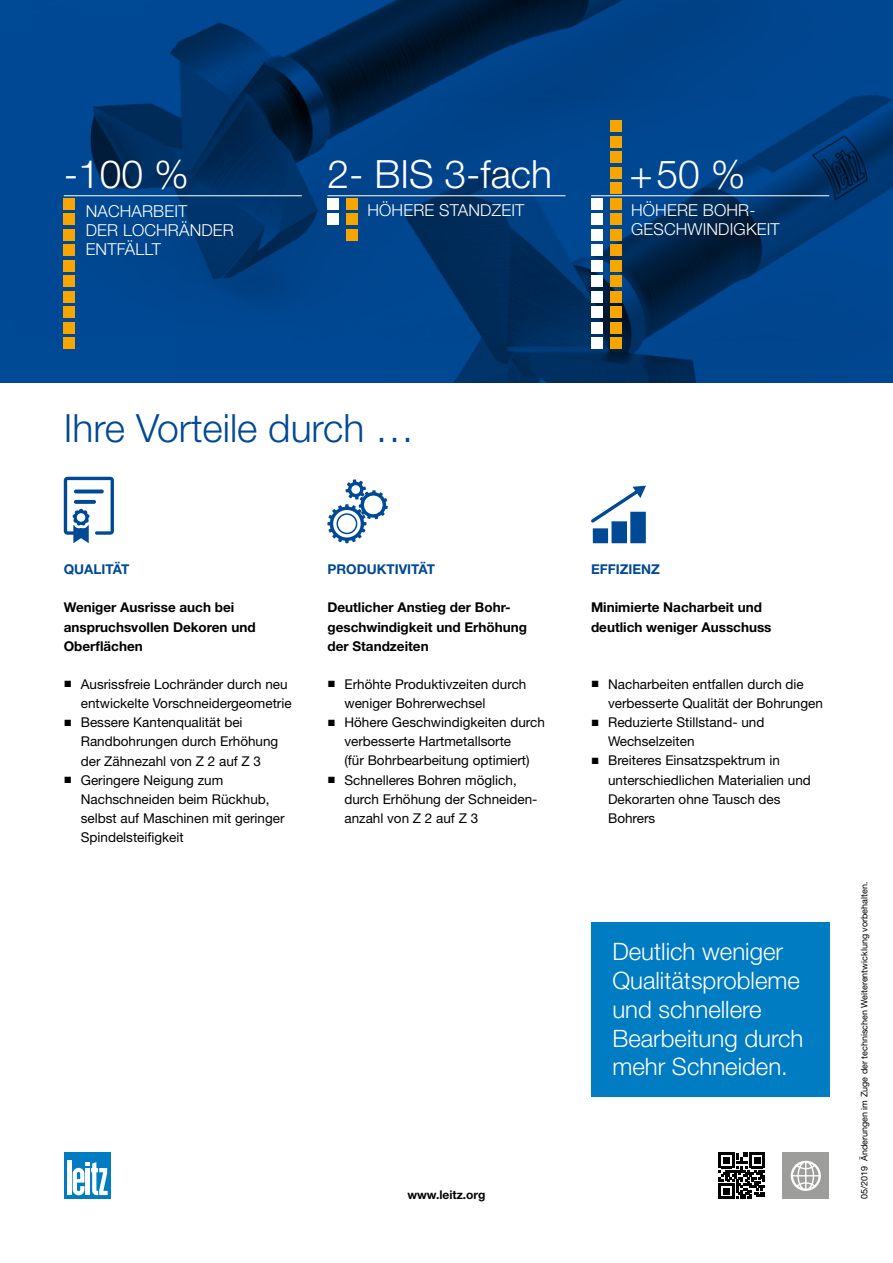
<style>
.page{position:relative;width:893px;height:1263px;background:#fff}
.page>*{position:absolute;margin:0;border:0;box-sizing:border-box;transform-origin:0 0}
.t1{font:300 39px "Helvetica Neue LT Pro";color:#fff}
.t2{font:300 39px "Helvetica Neue LT Pro";color:#004994}
.t3{font:300 24px/28.8px "Helvetica Neue LT Pro";color:#fff}
.t4{font:300 16.5px/19px "Helvetica Neue LT Pro";letter-spacing:.01em;color:#fff}
.t5{font:13.5px/19.2px "Helvetica Neue LT Pro";color:#000}
.t6{font:700 13.5px/19.2px "Helvetica Neue LT Pro";color:#000}
.t7{font:700 13.5px "Helvetica Neue LT Pro";color:#004994}
.t8{font:700 12px "Helvetica Neue LT Pro";color:#000}
.t9{font:9px "Helvetica Neue LT Pro";color:#000}
.s1{font-family:"Arial"}
</style>
<div class="page">
<svg style="left:0;top:0;width:893px;height:383px;fill:#00458d"></svg>
<div style="left:64px;top:1152px;width:47px;height:47px;background:#007cc2"></div>
<div style="left:67px;top:1160px;width:5px;height:35px;background:#fff"></div>
<svg style="left:73px;top:1162px;width:35px;height:33px"></svg>
<svg style="left:64px;top:477px;width:50px;height:66px"></svg>
<svg style="left:74px;top:500px;width:22px;height:4px"></svg>
<svg style="left:74px;top:489px;width:30px;height:4px"></svg>
<div style="left:630px;top:512px;width:16px;height:31px;background:#004994"></div>
<div style="left:611px;top:521px;width:16px;height:22px;background:#004994"></div>
<div style="left:593px;top:528px;width:15px;height:15px;background:#004994"></div>
<svg style="left:591px;top:486px;width:55px;height:37px"></svg>
<svg style="left:327px;top:479px;width:61px;height:64px"></svg>
<svg style="left:719px;top:1153px;width:46px;height:46px"></svg>
<div style="left:783px;top:1153px;width:46px;height:46px;background:#9d9d9c"></div>
<svg style="left:791px;top:1161px;width:30px;height:30px"></svg>
<div style="left:327px;top:213px;width:12px;height:12px;background:#fff"></div>
<div style="left:327px;top:198px;width:12px;height:11px;background:#fff"></div>
<div style="left:346px;top:229px;width:12px;height:11px;background:#f7a600"></div>
<div style="left:346px;top:213px;width:12px;height:12px;background:#f7a600"></div>
<div style="left:346px;top:198px;width:12px;height:11px;background:#f7a600"></div>
<hr style="left:64px;top:195px;width:238px;height:1px;background:#fff">
<hr style="left:327px;top:195px;width:239px;height:1px;background:#fff">
<hr style="left:591px;top:195px;width:238px;height:1px;background:#fff">
<div style="left:64px;top:244px;width:11px;height:12px;background:#f7a600"></div>
<div style="left:64px;top:229px;width:11px;height:11px;background:#f7a600"></div>
<div style="left:64px;top:213px;width:11px;height:12px;background:#f7a600"></div>
<div style="left:64px;top:198px;width:11px;height:11px;background:#f7a600"></div>
<div style="left:64px;top:291px;width:11px;height:11px;background:#f7a600"></div>
<div style="left:64px;top:275px;width:11px;height:12px;background:#f7a600"></div>
<div style="left:64px;top:260px;width:11px;height:11px;background:#f7a600"></div>
<div style="left:64px;top:337px;width:11px;height:12px;background:#f7a600"></div>
<div style="left:64px;top:322px;width:11px;height:11px;background:#f7a600"></div>
<div style="left:64px;top:306px;width:11px;height:12px;background:#f7a600"></div>
<div style="left:591px;top:244px;width:11px;height:12px;background:#fff"></div>
<div style="left:591px;top:229px;width:11px;height:11px;background:#fff"></div>
<div style="left:591px;top:213px;width:11px;height:12px;background:#fff"></div>
<div style="left:591px;top:198px;width:11px;height:11px;background:#fff"></div>
<div style="left:591px;top:291px;width:11px;height:11px;background:#fff"></div>
<div style="left:591px;top:275px;width:11px;height:12px;background:#fff"></div>
<div style="left:591px;top:260px;width:11px;height:11px;background:#fff"></div>
<div style="left:591px;top:337px;width:11px;height:12px;background:#fff"></div>
<div style="left:591px;top:322px;width:11px;height:11px;background:#fff"></div>
<div style="left:591px;top:306px;width:11px;height:12px;background:#fff"></div>
<div style="left:610px;top:244px;width:11px;height:12px;background:#f7a600"></div>
<div style="left:610px;top:229px;width:11px;height:11px;background:#f7a600"></div>
<div style="left:610px;top:213px;width:11px;height:12px;background:#f7a600"></div>
<div style="left:610px;top:198px;width:11px;height:11px;background:#f7a600"></div>
<div style="left:610px;top:291px;width:11px;height:11px;background:#f7a600"></div>
<div style="left:610px;top:275px;width:11px;height:12px;background:#f7a600"></div>
<div style="left:610px;top:260px;width:11px;height:11px;background:#f7a600"></div>
<div style="left:610px;top:337px;width:11px;height:12px;background:#f7a600"></div>
<div style="left:610px;top:322px;width:11px;height:11px;background:#f7a600"></div>
<div style="left:610px;top:306px;width:11px;height:12px;background:#f7a600"></div>
<div style="left:610px;top:151px;width:11px;height:12px;background:#f7a600"></div>
<div style="left:610px;top:136px;width:11px;height:11px;background:#f7a600"></div>
<div style="left:610px;top:120px;width:11px;height:12px;background:#f7a600"></div>
<div style="left:610px;top:182px;width:11px;height:12px;background:#f7a600"></div>
<div style="left:610px;top:167px;width:11px;height:11px;background:#f7a600"></div>
<div style="left:591px;top:922px;width:238px;height:175px;background:#007cc2"></div>
<h1 class="t1" style="left:64px;top:150px;width:126px">-100 %</h1>
<p class="t4" style="left:86px;top:201px;width:150px">NACHARBEIT<br>DER LOCHRÄNDER<br>ENTFÄLLT</p>
<h1 class="t1" style="left:327px;top:150px;width:226px">2- BIS 3-fach</h1>
<p class="t4" style="left:367px;top:200px;width:158px">HÖHERE STANDZEIT</p>
<h1 class="t1" style="left:629px;top:150px;width:118px">+50 %</h1>
<p class="t4" style="left:631px;top:200px;width:150px">HÖHERE BOHR-<br>GESCHWINDIGKEIT</p>
<h1 class="t2" style="left:64px;top:404px;width:352px">Ihre Vorteile durch …</h1>
<p class="t7" style="left:64px;top:561px;width:67px">QUALITÄT</p>
<p class="t6" style="left:64px;top:598px;width:193px">Weniger Ausrisse auch bei anspruchsvollen Dekoren und<br>Oberflächen</p>
<p class="t5" style="left:81px;top:674px;width:212px;text-indent:-17px"><span class="s1">■</span> Ausrissfreie Lochränder durch neu entwickelte Vorschneidergeometrie</p>
<p class="t5" style="left:81px;top:712px;width:199px;text-indent:-17px"><span class="s1">■</span> Bessere Kantenqualität bei<br>Randbohrungen durch Erhöhung der Zähnezahl von Z 2 auf Z 3</p>
<p class="t5" style="left:81px;top:770px;width:205px;text-indent:-17px"><span class="s1">■</span> Geringere Neigung zum<br>Nachschneiden beim Rückhub, selbst auf Maschinen mit geringer<br>Spindelsteifigkeit</p>
<p class="t7" style="left:327px;top:561px;width:109px">PRODUKTIVITÄT</p>
<p class="t6" style="left:327px;top:598px;width:201px">Deutlicher Anstieg der Bohr&shy;geschwindigkeit und Erhöhung der Standzeiten</p>
<p class="t5" style="left:344px;top:674px;width:184px;text-indent:-17px"><span class="s1">■</span> Erhöhte Produktivzeiten durch weniger Bohrerwechsel</p>
<p class="t5" style="left:344px;top:712px;width:202px;text-indent:-17px"><span class="s1">■</span> Höhere Geschwindigkeiten durch verbesserte Hartmetallsorte<br>(für Bohrbearbeitung optimiert)</p>
<p class="t5" style="left:344px;top:770px;width:195px;text-indent:-17px"><span class="s1">■</span> Schnelleres Bohren möglich, durch Erhöhung der Schneiden&shy;anzahl von Z 2 auf Z 3</p>
<p class="t8" style="left:407px;top:1187px;width:80px">www.leitz.org</p>
<p class="t7" style="left:591px;top:561px;width:70px">EFFIZIENZ</p>
<p class="t6" style="left:591px;top:598px;width:182px">Minimierte Nacharbeit und deutlich weniger Ausschuss</p>
<p class="t5" style="left:608px;top:674px;width:216px;text-indent:-17px"><span class="s1">■</span> Nacharbeiten entfallen durch die verbesserte Qualität der Bohrungen</p>
<p class="t5" style="left:608px;top:712px;width:158px;text-indent:-17px"><span class="s1">■</span> Reduzierte Stillstand- und<br>Wechselzeiten</p>
<p class="t5" style="left:608px;top:751px;width:204px;text-indent:-17px"><span class="s1">■</span> Breiteres Einsatzspektrum in unterschiedlichen Materialien und<br>Dekorarten ohne Tausch des<br>Bohrers</p>
<h2 class="t3" style="left:612px;top:937px;width:193px">Deutlich weniger<br>Qualitätsprobleme und schnellere<br>Bearbeitung durch mehr Schneiden.</h2>
<p class="t9" style="left:859px;top:1199px;width:319px;rotate:-90deg">05/2019 Änderungen im Zuge der technischen Weiterentwicklung vorbehalten.</p>
</div>
